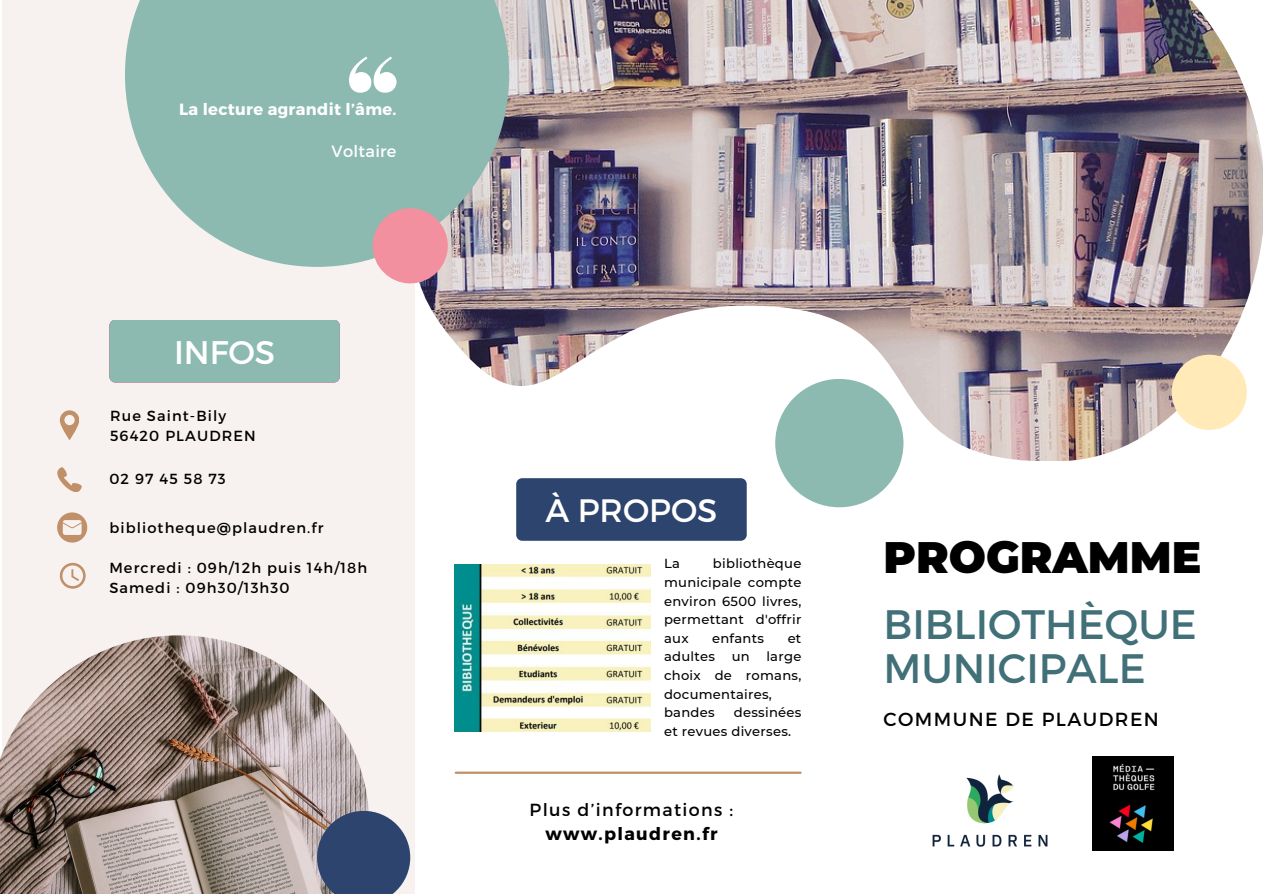
<style>
.page{position:relative;width:1263px;height:894px;background:#fff}
.page>*{position:absolute;margin:0;border:0;box-sizing:border-box;transform-origin:0 0}
.t1{font:900 43.95px "Montserrat";color:#000}
.t2{font:41.1px/43.8px "Montserrat";color:#417078}
.t3{font:32.7px "Montserrat";color:#fff}
.t4{font:32.4px "Montserrat";color:#fff}
.t5{font:18.9px "Montserrat";letter-spacing:.075em;color:#000}
.t6{font:17.55px/23.7px "Montserrat";letter-spacing:.075em;color:#000;text-align:center}
.t7{font:700 16.2px "Montserrat";letter-spacing:.02em;color:#fff}
.t8{font:16.2px "Montserrat";letter-spacing:.02em;color:#fff}
.t9{font:14.55px "Montserrat";letter-spacing:.075em;color:#000}
.t10{font:500 13.2px/18.6px "Montserrat";letter-spacing:.02em;color:#000}
.s1{font-weight:700}
</style>
<div class="page">
<div style="left:2px;top:0;width:413px;height:893px;background:#f7f2f0"></div>
<img style="left:413px;top:0;width:850px;height:460px">
<svg style="left:125px;top:0;width:384px;height:267px;background:#98bdb6"></svg>
<div style="left:775px;top:379px;width:128px;height:128px;background:#8cbab1;border-radius:50%"></div>
<div style="left:1172px;top:354px;width:75px;height:76px;background:#ffeab8;border-radius:50%"></div>
<div style="left:373px;top:208px;width:75px;height:75px;background:#f2909f;border-radius:50%"></div>
<img style="left:0;top:635px;width:369px;height:258px">
<svg style="left:317px;top:810px;width:93px;height:83px;background:#4a5b7d"></svg>
<div style="left:516px;top:478px;width:231px;height:62px;background:#2d446e;border-radius:6px"></div>
<div style="left:109px;top:320px;width:231px;height:62px;background:#8cbab1;border-radius:6px"></div>
<hr style="left:456px;top:771px;width:344px;height:2px;background:#c09068">
<svg style="left:349px;top:57px;width:47px;height:36px"></svg>
<svg style="left:60px;top:410px;width:19px;height:30px"></svg>
<svg style="left:57px;top:467px;width:25px;height:25px"></svg>
<img style="left:932px;top:774px;width:116px;height:73px">
<img style="left:1093px;top:756px;width:81px;height:94px">
<img style="left:455px;top:564px;width:195px;height:167px">
<svg style="left:57px;top:512px;width:30px;height:30px"></svg>
<svg style="left:60px;top:562px;width:26px;height:26px"></svg>
<p class="t7" style="left:179px;top:99px;width:219px">La lecture agrandit l’âme.</p>
<h3 class="t8" style="left:331px;top:141px;width:67px">Voltaire</h3>
<h3 class="t3" style="left:174px;top:330px;width:103px">INFOS</h3>
<p class="t9" style="left:110px;top:406px;width:118px">Rue Saint-Bily</p>
<p class="t9" style="left:110px;top:426px;width:147px">56420 PLAUDREN</p>
<p class="t9" style="left:109px;top:469px;width:118px">02 97 45 58 73</p>
<p class="t9" style="left:109px;top:518px;width:216px">bibliotheque@plaudren.fr</p>
<p class="t9" style="left:109px;top:558px;width:259px">Mercredi : 09h/12h puis 14h/18h</p>
<p class="t9" style="left:109px;top:577px;width:182px">Samedi : 09h30/13h30</p>
<p class="t4" style="left:545px;top:489px;width:173px">À PROPOS</p>
<p class="t10" style="left:664px;top:554px;width:139px;text-align:justify;text-indent:49px">bibliothèque municipale compte environ 6500 livres, permettant d'offrir aux</p>
<p class="t10" style="left:664px;top:554px;width:17px">La</p>
<p class="t10" style="left:712px;top:628px;width:53px">enfants</p>
<p class="t10" style="left:788px;top:628px;width:15px">et</p>
<p class="t10" style="left:664px;top:647px;width:52px">adultes</p>
<p class="t10" style="left:732px;top:647px;width:20px">un</p>
<p class="t10" style="left:664px;top:647px;width:139px;text-indent:102px">large choix de romans, documentaires, bandes</p>
<p class="t10" style="left:664px;top:703px;width:139px;text-indent:70px">dessinées et revues diverses.</p>
<p class="t6" style="left:530px;top:796px;width:205px">Plus d’informations : <span class="s1">www.plaudren.fr</span></p>
<p class="t1" style="left:883px;top:530px;width:319px">PROGRAMME</p>
<p class="t2" style="left:883px;top:600px;width:315px">BIBLIOTHÈQUE<br>MUNICIPALE</p>
<p class="t5" style="left:883px;top:706px;width:277px">COMMUNE DE PLAUDREN</p>
</div>
